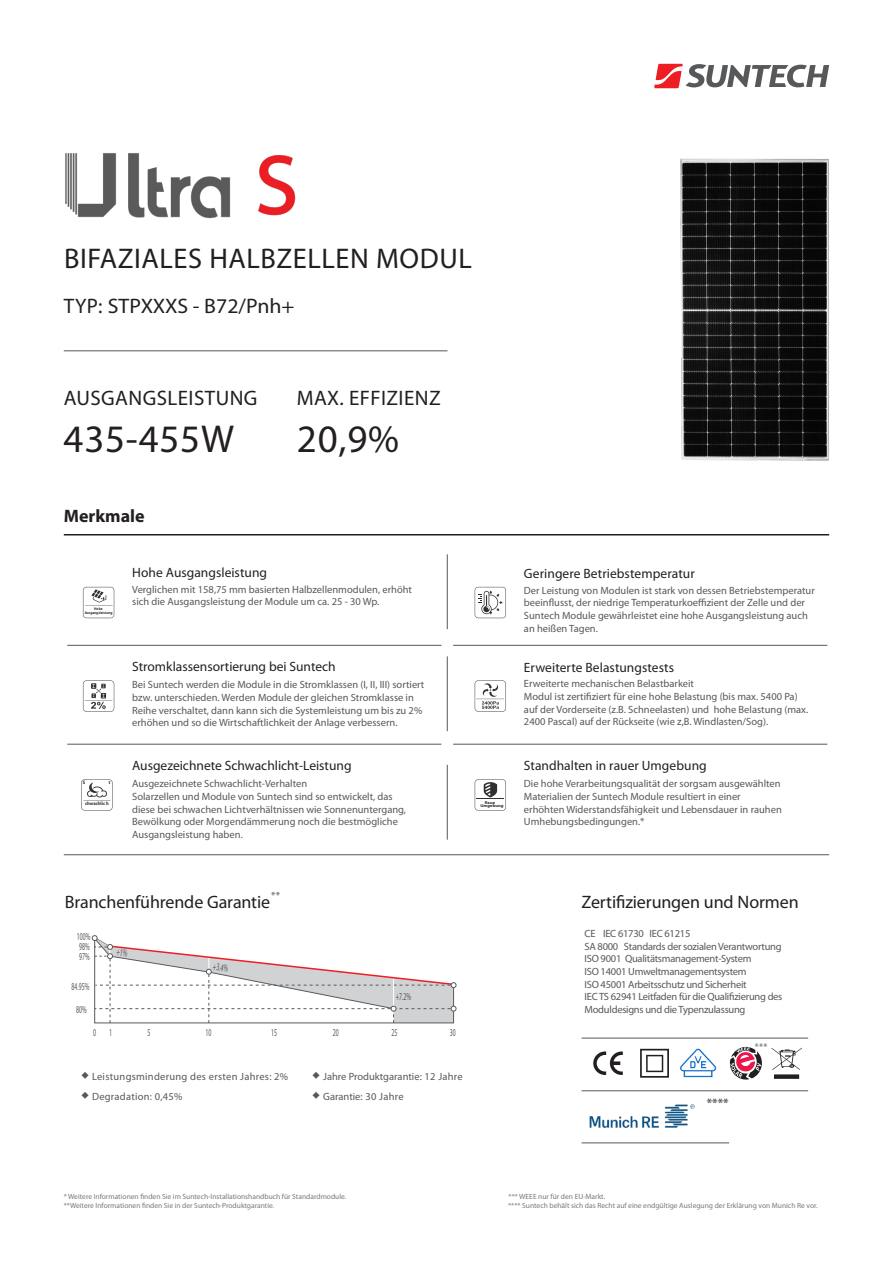
<style>
.page{position:relative;width:893px;height:1263px;background:#fff}
.page>*{position:absolute;margin:0;border:0;box-sizing:border-box;transform-origin:0 0}
.t1{font:39px "Myriad Pro";letter-spacing:.02em;color:#231f20}
.t2{font:28.5px "Myriad Pro";letter-spacing:.02em;color:#231f20}
.t3{font:21px "Myriad Pro";letter-spacing:.02em;color:#231f20}
.t4{font:21px "Myriad Pro";color:#231f20}
.t5{font:18px "Myriad Pro";letter-spacing:-.005em;color:#231f20}
.t6{font:700 18px "Myriad Pro";color:#231f20}
.t7{font:13.5px "Myriad Pro";color:#231f20}
.bulleting{font:10.5px/12.6px "Myriad Pro";color:#57585a}
.bulleting-2{font:10.5px/12.6px "Myriad Pro";letter-spacing:-.025em;color:#57585a}
.bulleting-3{font:10.5px "Myriad Pro";letter-spacing:.025em;color:#57585a}
.bulleting-4{font:10.5px "Myriad Pro";color:#57585a;scale:.56 1}
.t8{font:9.6px "Myriad Pro";color:#57585a}
.t9{font:7.5px "Myriad Pro";color:#76787b}
.t10{font:7.5px "Sim Hei";color:#57585a}
.t11{font:700 4.95px "Myriad Pro";color:#312f30;scale:.94 1}
.t12{font:700 4.2px/3.8px "Myriad Pro";color:#312f30;scale:1.11 1}
.t13{font:700 3.9px/3.6px "Myriad Pro";color:#312f30;text-align:center;scale:.89 1}
.s1{color:#57585a}
</style>
<div class="page">
<svg style="left:654px;top:64px;width:175px;height:24px"></svg>
<img style="left:680px;top:158px;width:149px;height:303px">
<hr style="left:581px;top:1038px;width:227px;height:1px;background:#57585a">
<svg style="left:771px;top:1047px;width:31px;height:32px"></svg>
<svg style="left:730px;top:1047px;width:32px;height:33px"></svg>
<img style="left:680px;top:1049px;width:37px;height:29px">
<svg style="left:640px;top:1049px;width:29px;height:29px"></svg>
<svg style="left:593px;top:1051px;width:30px;height:24px"></svg>
<hr style="left:581px;top:1090px;width:227px;height:1px;background:#57585a">
<img style="left:589px;top:1104px;width:106px;height:24px">
<hr style="left:581px;top:1142px;width:148px;height:1px;background:#57585a">
<svg style="left:475px;top:680px;width:31px;height:32px"></svg>
<hr style="left:64px;top:351px;width:383px;height:1px;background:#57585a">
<img style="left:65px;top:153px;width:231px;height:66px">
<hr style="left:64px;top:534px;width:765px;height:1px;background:#231f20">
<svg style="left:83px;top:587px;width:31px;height:31px"></svg>
<svg style="left:83px;top:680px;width:31px;height:32px"></svg>
<svg style="left:81px;top:779px;width:32px;height:32px"></svg>
<svg style="left:475px;top:779px;width:31px;height:32px"></svg>
<hr style="left:447px;top:554px;width:1px;height:75px;background:#57585a">
<hr style="left:67px;top:645px;width:374px;height:1px;background:#57585a">
<hr style="left:67px;top:744px;width:374px;height:1px;background:#57585a">
<hr style="left:64px;top:854px;width:765px;height:1px;background:#57585a">
<hr style="left:453px;top:645px;width:374px;height:1px;background:#57585a">
<hr style="left:447px;top:656px;width:1px;height:75px;background:#57585a">
<hr style="left:447px;top:765px;width:1px;height:75px;background:#57585a">
<hr style="left:453px;top:744px;width:374px;height:1px;background:#57585a">
<svg style="left:475px;top:587px;width:31px;height:31px"></svg>
<svg style="left:91px;top:935px;width:366px;height:89px"></svg>
<p class="t2" style="left:64px;top:241px;width:409px">BIFAZIALES HALBZELLEN MODUL</p>
<p class="t4" style="left:64px;top:293px;width:232px">TYP: STPXXXS - B72/Pnh+</p>
<p class="t3" style="left:64px;top:385px;width:195px">AUSGANGSLEISTUNG</p>
<p class="t3" style="left:297px;top:385px;width:145px">MAX. EFFIZIENZ</p>
<p class="t1" style="left:64px;top:415px;width:172px">435-455W</p>
<p class="t1" style="left:297px;top:415px;width:104px">20,9%</p>
<p class="t6" style="left:64px;top:506px;width:82px">Merkmale</p>
<p class="t13" style="left:85px;top:607px;width:33px">Hobe<br>Ausgangsleistung</p>
<p class="t11" style="left:83px;top:779px;width:4px">S</p>
<p class="t11" style="left:109px;top:779px;width:3px">t</p>
<p class="t11" style="left:85px;top:801px;width:27px">chwachlic h</p>
<p class="t7" style="left:132px;top:564px;width:137px">Hohe Ausgangsleistung</p>
<p class="bulleting" style="left:132px;top:583px;width:281px">Verglichen mit 158,75 mm basierten Halbzellenmodulen, erhöht sich die Ausgangsleistung der Module um ca. 25 - 30 Wp.</p>
<p class="t7" style="left:132px;top:658px;width:205px">Stromklassensortierung bei Suntech</p>
<p class="bulleting" style="left:132px;top:678px;width:294px">Bei Suntech werden die Module in die Stromklassen (I, II, III) sortiert bzw. unterschieden. Werden Module der gleichen Stromklasse in Reihe verschaltet, dann kann sich die Systemleistung um bis zu 2% erhöhen und so die Wirtschaftlichkeit der Anlage verbessern.</p>
<p class="t7" style="left:132px;top:758px;width:221px">Ausgezeichnete Schwachlicht-Leistung</p>
<p class="bulleting" style="left:132px;top:777px;width:177px">Ausgezeichnete Schwachlicht-Verhalten</p>
<p class="bulleting" style="left:132px;top:790px;width:275px">Solarzellen und Module von Suntech sind so entwickelt, das diese bei schwachen Lichtverhältnissen wie Sonnenuntergang, Bewölkung oder Morgendämmerung noch die bestmögliche Ausgangsleistung haben.</p>
<p class="t12" style="left:480px;top:800px;width:22px;text-indent:4px">Raue<br>Umgebung</p>
<p class="bulleting" style="left:271px;top:888px;width:10px">**</p>
<p class="t5" style="left:65px;top:890px;width:207px">Branchenführende Garantie</p>
<p class="bulleting-4" style="left:77px;top:930px;width:26px">100%</p>
<p class="bulleting-4" style="left:79px;top:940px;width:20px">98%</p>
<p class="bulleting-4" style="left:72px;top:980px;width:33px">84.95%</p>
<p class="bulleting-4" style="left:76px;top:1003px;width:20px">80%</p>
<p class="bulleting-4" style="left:79px;top:950px;width:20px">97%</p>
<p class="bulleting-4" style="left:214px;top:960px;width:29px;rotate:8deg">+3.4%</p>
<p class="bulleting-4" style="left:396px;top:990px;width:29px">+7.2%</p>
<p class="bulleting-4" style="left:93px;top:1026px;width:7px">0</p>
<p class="bulleting-4" style="left:147px;top:1026px;width:7px">5</p>
<p class="bulleting-4" style="left:205px;top:1026px;width:12px">10</p>
<p class="bulleting-4" style="left:271px;top:1026px;width:12px">15</p>
<p class="bulleting-4" style="left:333px;top:1026px;width:12px">20</p>
<p class="bulleting-4" style="left:391px;top:1026px;width:12px">25</p>
<p class="bulleting-4" style="left:450px;top:1026px;width:12px">30</p>
<p class="bulleting-4" style="left:109px;top:1026px;width:7px">1</p>
<p class="t10" style="left:81px;top:1072px;width:9px">◆</p>
<p class="bulleting-3" style="left:92px;top:1070px;width:198px">Leistungsminderung des ersten Jahres: 2%</p>
<p class="t10" style="left:81px;top:1092px;width:9px">◆</p>
<p class="bulleting-3" style="left:92px;top:1090px;width:92px">Degradation: 0,45%</p>
<p class="t10" style="left:313px;top:1071px;width:9px">◆</p>
<p class="bulleting" style="left:323px;top:1069px;width:141px">Jahre Produktgarantie: 12 Jahre</p>
<p class="t10" style="left:313px;top:1091px;width:9px">◆</p>
<p class="bulleting" style="left:323px;top:1090px;width:82px">Garantie: 30 Jahre</p>
<p class="t7" style="left:524px;top:565px;width:172px">Geringere Betriebstemperatur</p>
<p class="bulleting" style="left:524px;top:584px;width:292px">Der Leistung von Modulen ist stark von dessen Betriebstemperatur beeinflusst, der niedrige Temperaturkoeffizient der Zelle und der Suntech Module gewährleistet eine hohe Ausgangsleistung auch an heißen Tagen.</p>
<p class="t7" style="left:524px;top:659px;width:152px">Erweiterte Belastungstests</p>
<p class="bulleting" style="left:524px;top:677px;width:172px">Erweiterte mechanischen Belastbarkeit</p>
<p class="bulleting" style="left:524px;top:690px;width:286px">Modul ist zertifiziert für eine hohe Belastung (bis max. 5400 Pa) auf der Vorderseite (z.B. Schneelasten) und hohe Belastung (max.<br>2400 Pascal) auf der Rückseite (wie z,B. Windlasten/Sog).</p>
<p class="t7" style="left:524px;top:758px;width:184px">Standhalten in rauer Umgebung</p>
<p class="bulleting" style="left:524px;top:777px;width:259px">Die hohe Verarbeitungsqualität der sorgsam ausgewählten Materialien der Suntech Module resultiert in einer erhöhten Widerstandsfähigkeit und Lebensdauer in rauhen Umhebungsbedingungen.*</p>
<p class="t5" style="left:581px;top:891px;width:219px">Zertifizierungen und Normen</p>
<p class="bulleting-2" style="left:584px;top:927px;width:107px">CE IEC 61730 IEC 61215</p>
<p class="bulleting-2" style="left:584px;top:940px;width:199px">SA 8000 Standards der sozialen Verantwortung</p>
<p class="bulleting-2" style="left:584px;top:952px;width:168px">ISO 9001 Qualitätsmanagement-System</p>
<p class="bulleting-2" style="left:584px;top:965px;width:164px">ISO 14001 Umweltmanagementsystem</p>
<p class="bulleting-2" style="left:584px;top:978px;width:164px">ISO 45001 Arbeitsschutz und Sicherheit</p>
<p class="bulleting-2" style="left:584px;top:990px;width:199px">IEC TS 62941 Leitfaden für die Qualifizierung des<br>Moduldesigns und die Typenzulassung</p>
<p class="t8" style="left:755px;top:1040px;width:14px">***</p>
<p class="t9" style="left:64px;top:1191px;width:284px">* Weitere Informationen finden Sie im Suntech-Installationshandbuch für Standardmodule.</p>
<p class="t9" style="left:509px;top:1191px;width:98px">*** WEEE nur für den EU-Markt<span class="s1">.</span></p>
<p class="t9" style="left:64px;top:1200px;width:212px">**Weitere Informationen finden Sie in der Suntech-Produktgarantie.</p>
<p class="t9" style="left:508px;top:1200px;width:311px">**** Suntech behält sich das Recht auf eine endgültige Auslegung der Erklärung von Munich Re vor.</p>
</div>
